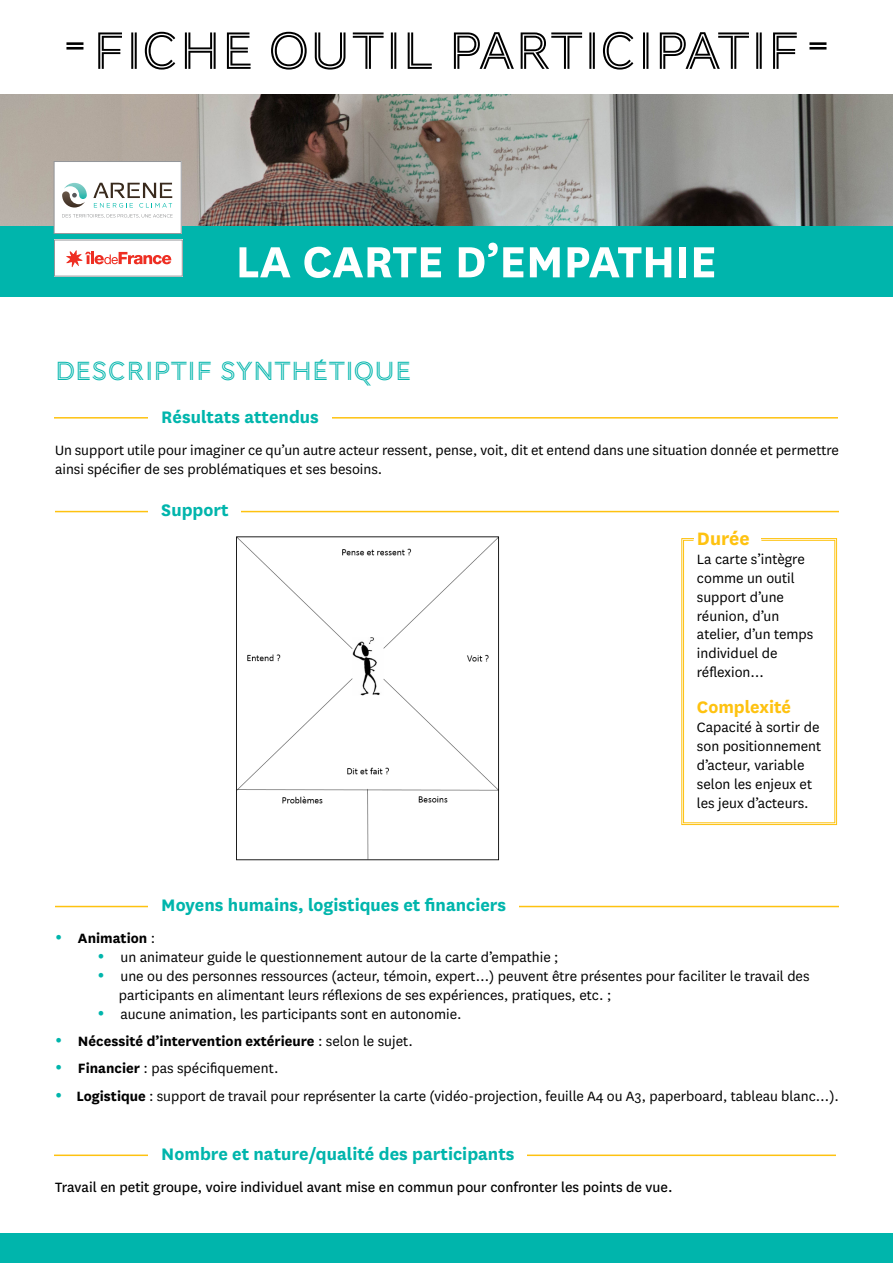
<style>
.page{position:relative;width:893px;height:1263px;background:#fff}
.page>*{position:absolute;margin:0;border:0;box-sizing:border-box;transform-origin:0 0}
.t1{font:54px "AW Conqueror Inline";color:#000}
.Texte_courant{font:700 51px "National";color:#fff}
.t2{font:27px "AW Conqueror Inline";color:#00b5ac}
.Texte_courant-2{font:700 21px "National";color:#fec210}
.Sous-titre_bleu{font:700 19.5px "National";color:#00b5ac}
.Texte_courant-3{font:700 19.5px "National";color:#fec210}
.Texte_courant-4{font:15.75px/18.9px "National";color:#000}
.Texte_courant-5{font:15.75px "National";color:#000}
.t3{font:700 15.75px "National";color:#000}
.s1{font-size:81px}
.s2{color:#00b5ac}
.s3{font-weight:400}
.s4{font-weight:700}
</style>
<div class="page">
<hr style="left:54px;top:1154px;width:782px;height:2px;background:#fec210">
<hr style="left:55px;top:906px;width:784px;height:1px;background:#fec210">
<hr style="left:54px;top:417px;width:784px;height:2px;background:#fec210">
<div style="left:0;top:223px;width:893px;height:74px;background:#00b5ac"></div>
<img style="left:0;top:95px;width:893px;height:131px">
<div style="left:0;top:1233px;width:893px;height:30px;background:#00b5ac"></div>
<hr style="left:55px;top:511px;width:784px;height:1px;background:#fec210">
<div style="left:149px;top:396px;width:183px;height:44px;background:#fff"></div>
<div style="left:149px;top:489px;width:92px;height:44px;background:#fff"></div>
<div style="left:149px;top:884px;width:370px;height:44px;background:#fff"></div>
<div style="left:149px;top:1133px;width:378px;height:44px;background:#fff"></div>
<svg style="left:54px;top:161px;width:128px;height:115px"></svg>
<svg style="left:681px;top:538px;width:156px;height:287px"></svg>
<img style="left:236px;top:536px;width:263px;height:325px">
<p class="t1" style="left:65px;top:25px;width:765px"><span class="s1">-</span>FICHE OUTIL PARTICIPATIF<span class="s1">-</span></p>
<p class="Texte_courant" style="left:236px;top:226px;width:483px">LA CARTE D’EMPATHIE</p>
<p class="t2" style="left:55px;top:358px;width:359px">DESCRIPTIF SYNTHÉTIQUE</p>
<p class="Sous-titre_bleu" style="left:161px;top:403px;width:159px">Résultats attendus</p>
<p class="Texte_courant-4" style="left:55px;top:440px;width:785px">Un support utile pour imaginer ce qu’un autre acteur ressent, pense, voit, dit et entend dans une situation donnée et permettre ainsi spécifier de ses problématiques et ses besoins.</p>
<p class="Sous-titre_bleu" style="left:161px;top:496px;width:69px">Support</p>
<p class="Sous-titre_bleu" style="left:161px;top:891px;width:346px">Moyens humains, logistiques et financiers</p>
<p class="Texte_courant-2" style="left:697px;top:524px;width:54px">Durée</p>
<p class="Texte_courant-4" style="left:697px;top:549px;width:118px">La carte s’intègre comme un outil support d’une réunion, d’un atelier, d’un temps individuel de réflexion…</p>
<p class="Texte_courant-3" style="left:697px;top:694px;width:96px">Complexité</p>
<p class="Texte_courant-4" style="left:697px;top:717px;width:126px">Capacité à sortir de son positionnement d’acteur, variable selon les enjeux et les jeux d’acteurs.</p>
<p class="t3" style="left:55px;top:927px;width:102px"><span class="s2">•</span> Animation <span class="s3">:</span></p>
<p class="Texte_courant-4" style="left:98px;top:947px;width:463px"><span class="s2">•</span> un animateur guide le questionnement autour de la carte d’empathie ;</p>
<p class="Texte_courant-4" style="left:119px;top:966px;width:692px;text-indent:-21px"><span class="s2">•</span> une ou des personnes ressources (acteur, témoin, expert…) peuvent être présentes pour faciliter le travail des participants en alimentant leurs réflexions de ses expériences, pratiques, etc. ;</p>
<p class="Texte_courant-4" style="left:98px;top:1003px;width:366px"><span class="s2">•</span> aucune animation, les participants sont en autonomie.</p>
<p class="t3" style="left:55px;top:1030px;width:360px"><span class="s2">•</span> Nécessité d’intervention extérieure <span class="s3">: selon le sujet.</span></p>
<p class="Texte_courant-4" style="left:55px;top:1058px;width:225px"><span class="s2">•</span> <span class="s4">Financier</span> : pas spécifiquement.</p>
<p class="Texte_courant-4" style="left:55px;top:1086px;width:785px"><span class="s2">•</span> <span class="s4">Logistique</span> : support de travail pour représenter la carte (vidéo-projection, feuille A4 ou A3, paperboard, tableau blanc…).</p>
<p class="Sous-titre_bleu" style="left:161px;top:1140px;width:355px">Nombre et nature/qualité des participants</p>
<p class="Texte_courant-5" style="left:55px;top:1177px;width:619px">Travail en petit groupe, voire individuel avant mise en commun pour confronter les points de vue.</p>
</div>
